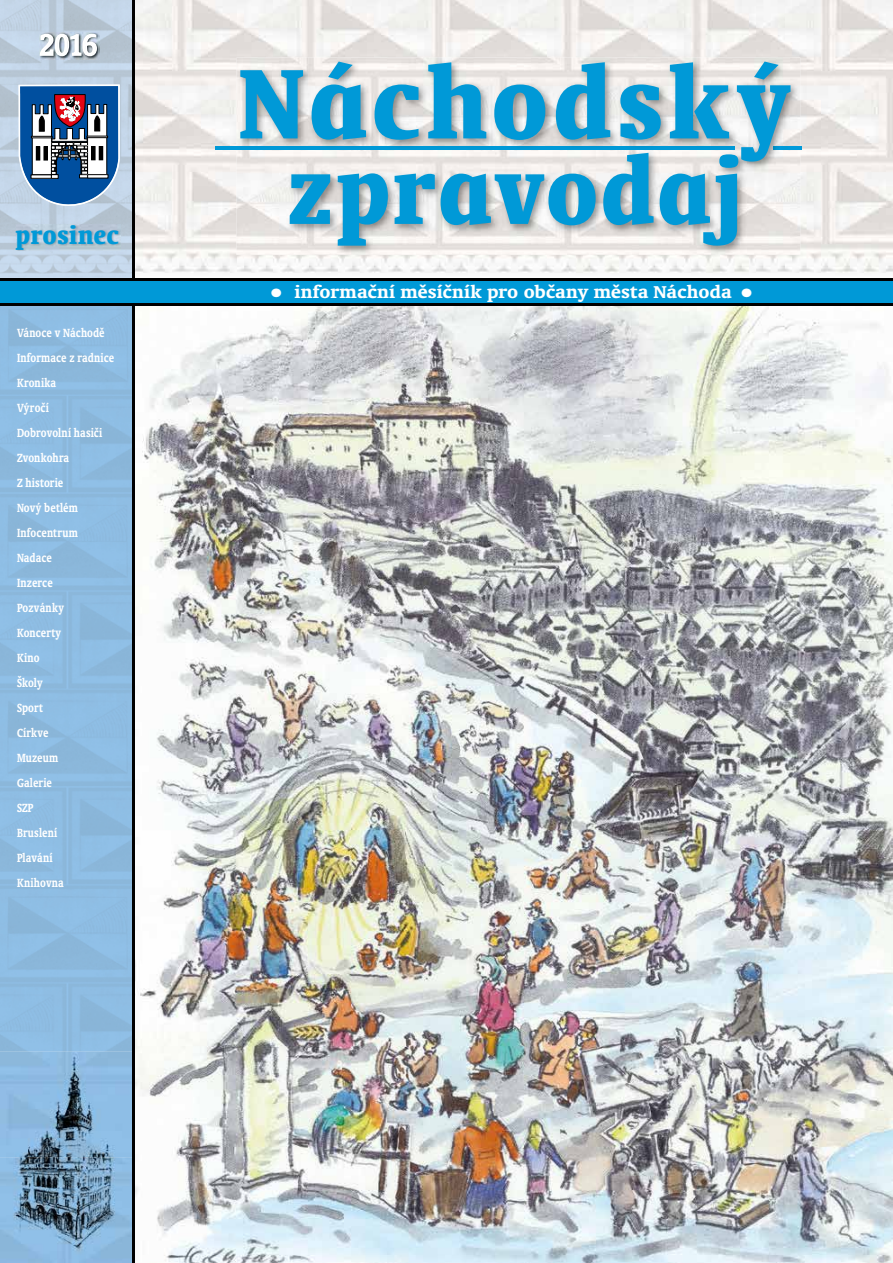
<style>
.page{position:relative;width:893px;height:1263px;background:#fff}
.page>*{position:absolute;margin:0;border:0;box-sizing:border-box;transform-origin:0 0}
.t1{font:700 condensed 112.5px "Oranda AT";letter-spacing:.055em;color:#0099d7}
.t2{font:700 condensed 105px "Oranda AT";letter-spacing:.03em;color:#0099d7}
.t3{font:condensed 33px "Oranda AT";color:#fff}
.t4{font:700 condensed 28.5px "Oranda AT";letter-spacing:.025em;color:#0099d7}
.t5{font:700 19.5px "Oranda AT";letter-spacing:-.005em;color:#fff;scale:1.12 1}
.t6{font:700 13.5px/25px "Oranda AT";letter-spacing:.01em;color:#fff;scale:.85 1}
.s1{font-size:30px}
</style>
<div class="page">
<img style="left:135px;top:0;width:758px;height:279px">
<img style="left:135px;top:305px;width:758px;height:958px">
<img style="left:0;top:305px;width:133px;height:747px">
<img style="left:0;top:0;width:133px;height:279px">
<img style="left:40px;top:32px;width:59px;height:27px">
<svg style="left:39px;top:33px;width:59px;height:24px"></svg>
<hr style="left:216px;top:146px;width:519px;height:3px;background:#0099d7">
<hr style="left:774px;top:146px;width:27px;height:3px;background:#0099d7">
<img style="left:236px;top:58px;width:564px;height:197px">
<img style="left:236px;top:146px;width:499px;height:3px">
<img style="left:774px;top:146px;width:26px;height:3px">
<div style="left:0;top:280px;width:893px;height:23px;background:#0099d7"></div>
<hr style="left:0;top:303px;width:893px;height:2px;background:#000">
<hr style="left:0;top:279px;width:893px;height:2px;background:#000">
<svg style="left:18px;top:84px;width:102px;height:122px"></svg>
<img style="left:16px;top:225px;width:104px;height:26px">
<img style="left:0;top:1052px;width:133px;height:211px">
<hr style="left:133px;top:305px;width:2px;height:958px;background:#000">
<hr style="left:133px;top:0;width:2px;height:279px;background:#000">
<h3 class="t3" style="left:40px;top:26px;width:58px">2016</h3>
<h3 class="t4" style="left:16px;top:218px;width:104px">prosinec</h3>
<p class="t6" style="left:17px;top:320px;width:116px">Vánoce v Náchodě<br>Informace z radnice<br>Kronika<br>Výročí<br>Dobrovolní hasiči<br>Zvonkohra<br>Z historie<br>Nový betlém<br>Infocentrum<br>Nadace<br>Inzerce<br>Pozvánky<br>Koncerty<br>Kino<br>Školy<br>Sport<br>Církve<br>Muzeum<br>Galerie<br>SZP<br>Bruslení<br>Plavání<br>Knihovna</p>
<h1 class="t1" style="left:238px;top:37px;width:554px">Náchodský</h1>
<h2 class="t2" style="left:288px;top:129px;width:455px">zpravodaj</h2>
<h3 class="t5" style="left:267px;top:280px;width:439px"><span class="s1">•</span> informační měsíčník pro občany města Náchoda <span class="s1">•</span></h3>
</div>
